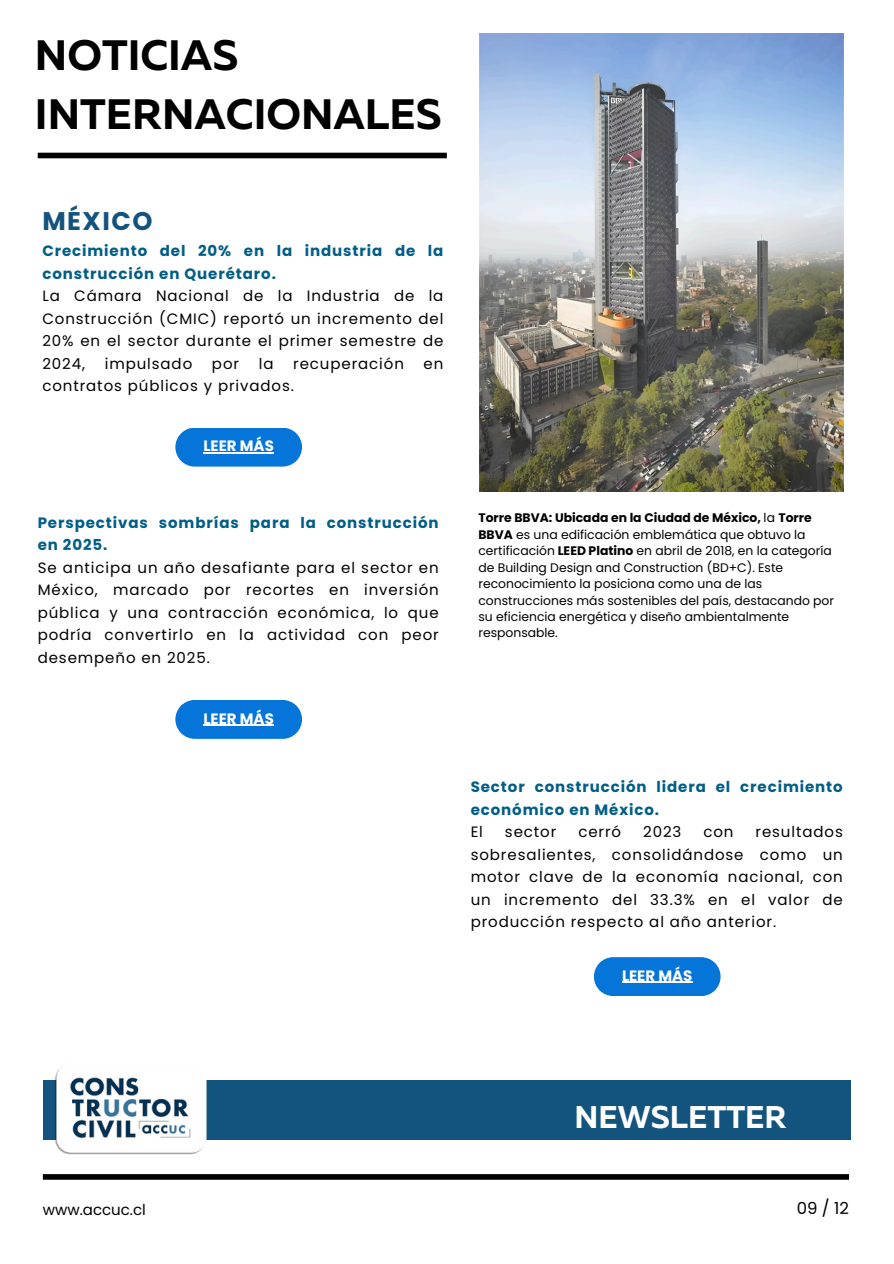
<style>
.page{position:relative;width:894px;height:1264px;background:#fff}
.page>*{position:absolute;margin:0;border:0;box-sizing:border-box;transform-origin:0 0}
.t1{font:700 42.45px/59.1px "Muller";color:#000}
.t2{font:700 31.35px "Muller";color:#fff}
.t3{font:700 25.5px "Poppins";letter-spacing:.06em;color:#13547e}
.t4{font:16.5px "Poppins";color:#000}
.t5{font:15px/22.5px "Poppins";letter-spacing:.06em;color:#000}
.t6{font:700 15px/22.5px "Poppins";letter-spacing:.06em;color:#005e86}
.t7{font:700 15px "Poppins";color:#fff}
.t8{font:15px "Poppins";color:#000}
.t9{font:12.3px/16.5px "Poppins";color:#000}
.s1{font-weight:700;color:#005e86}
.s2{font-weight:700}
.s3{font-weight:400;color:#000}
</style>
<div class="page">
<img style="left:479px;top:33px;width:364px;height:458px">
<div style="left:43px;top:1080px;width:807px;height:59px;background:#13547e"></div>
<div style="left:38px;top:153px;width:408px;height:5px;background:#000"></div>
<div style="left:43px;top:1174px;width:805px;height:5px;background:#000"></div>
<img style="left:49px;top:1069px;width:162px;height:86px">
<svg style="left:175px;top:428px;width:127px;height:38px;background:#1980dc"></svg>
<hr style="left:203px;top:452px;width:71px;height:1px;background:#fff">
<svg style="left:175px;top:700px;width:127px;height:38px;background:#1980dc"></svg>
<hr style="left:203px;top:724px;width:71px;height:1px;background:#fff">
<svg style="left:594px;top:957px;width:126px;height:39px;background:#167edc"></svg>
<hr style="left:621px;top:981px;width:71px;height:2px;background:#fff">
<h4 class="t1" style="left:35px;top:29px;width:408px">NOTICIAS<br>INTERNACIONALES</h4>
<p class="t3" style="left:42px;top:203px;width:112px">MÉXICO</p>
<p class="t5" style="left:42px;top:239px;width:402px"><span class="s1">Crecimiento del 20% en la industria de la construcción en Querétaro.<br></span>La Cámara Nacional de la Industria de la Construcción (CMIC) reportó un incremento del 20% en el sector durante el primer semestre de 2024,</p>
<p class="t5" style="left:105px;top:352px;width:89px">impulsado</p>
<p class="t5" style="left:212px;top:352px;width:29px">por</p>
<p class="t5" style="left:259px;top:352px;width:16px">la</p>
<p class="t5" style="left:293px;top:352px;width:112px">recuperación</p>
<p class="t5" style="left:423px;top:352px;width:21px">en</p>
<p class="t5" style="left:42px;top:374px;width:253px">contratos públicos y privados.</p>
<p class="t7" style="left:203px;top:435px;width:72px">LEER MÁS</p>
<h4 class="t5" style="left:38px;top:511px;width:402px"><span class="s1">Perspectivas sombrías para la construcción en 2025.<br></span>Se anticipa un año desafiante para el sector en México, marcado por recortes en inversión pública y una contracción económica, lo que podría convertirlo en la actividad con peor desempeño en 2025.</h4>
<h3 class="t7" style="left:203px;top:707px;width:72px">LEER MÁS</h3>
<p class="t9" style="left:478px;top:509px;width:357px"><span class="s2">Torre BBVA: Ubicada en la Ciudad de México,</span> la <span class="s2">Torre BBVA</span> es una edificación emblemática que obtuvo la certificación <span class="s2">LEED Platino</span> en abril de 2018, en la categoría de Building Design and Construction (BD+C). Este reconocimiento la posiciona como una de las construcciones más sostenibles del país, destacando por su eficiencia energética y diseño ambientalmente responsable.</p>
<h1 class="t6" style="left:470px;top:775px;width:373px">Sector construcción lidera el crecimiento económico en México.<br><span class="s3">El</span></h1>
<h1 class="t5" style="left:505px;top:820px;width:53px">sector</h1>
<h1 class="t5" style="left:578px;top:820px;width:44px">cerró</h1>
<h1 class="t5" style="left:643px;top:820px;width:40px">2023</h1>
<h1 class="t5" style="left:703px;top:820px;width:32px">con</h1>
<h1 class="t5" style="left:470px;top:820px;width:373px;text-align:justify;text-indent:285px">resultados sobresalientes, consolidándose como un motor clave de la economía nacional, con un incremento del 33.3% en el valor de producción respecto al año anterior.</h1>
<p class="t7" style="left:621px;top:965px;width:72px">LEER MÁS</p>
<h3 class="t2" style="left:574px;top:1104px;width:214px">NEWSLETTER</h3>
<h4 class="t8" style="left:43px;top:1198px;width:105px">www.accuc.cl</h4>
<h3 class="t4" style="left:796px;top:1196px;width:54px">09 / 12</h3>
</div>
